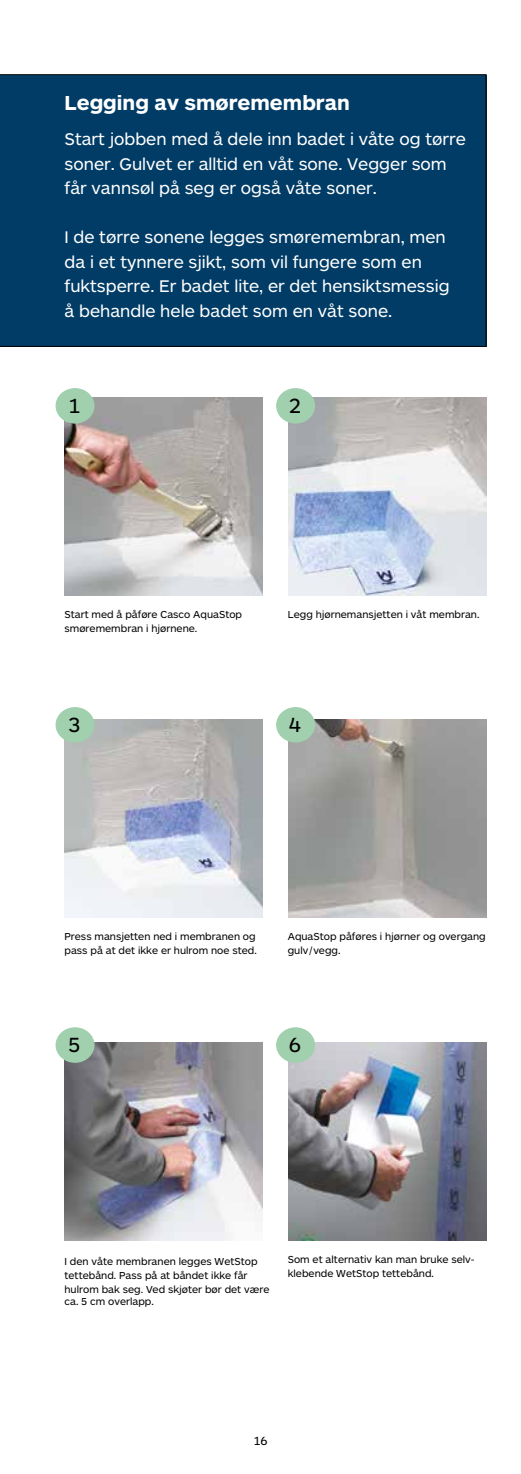
<style>
.page{position:relative;width:521px;height:1474px;background:#fff}
.page>*{position:absolute;margin:0;border:0;box-sizing:border-box;transform-origin:0 0}
.t1{font:21.35px "ARS Maquette";color:#000}
.t2{font:700 21px "ARS Maquette";color:#fff}
.t3{font:17.5px/24.5px "ARS Maquette";color:#fff}
.t4{font:12.25px "ARS Maquette";color:#000}
.t5{font:10.5px/14px "ARS Maquette";color:#000}
</style>
<div class="page">
<img style="left:65px;top:720px;width:198px;height:197px">
<img style="left:288px;top:720px;width:198px;height:197px">
<img style="left:65px;top:1042px;width:198px;height:198px">
<img style="left:288px;top:1042px;width:198px;height:198px">
<img style="left:65px;top:397px;width:198px;height:198px">
<img style="left:288px;top:397px;width:198px;height:198px">
<div style="left:0;top:74px;width:486px;height:272px;background:#003c66"></div>
<div style="left:276px;top:388px;width:39px;height:35px;background:#a0d0ad;border-radius:50%"></div>
<div style="left:276px;top:707px;width:39px;height:35px;background:#a0d0ad;border-radius:50%"></div>
<div style="left:276px;top:1027px;width:39px;height:35px;background:#a0d0ad;border-radius:50%"></div>
<div style="left:56px;top:388px;width:39px;height:35px;background:#a0d0ad;border-radius:50%"></div>
<div style="left:56px;top:707px;width:39px;height:35px;background:#a0d0ad;border-radius:50%"></div>
<div style="left:56px;top:1027px;width:39px;height:35px;background:#a0d0ad;border-radius:50%"></div>
<h2 class="t2" style="left:65px;top:92px;width:287px">Legging av smøremembran</h2>
<h3 class="t3" style="left:65px;top:127px;width:403px">Start jobben med å dele inn badet i våte og tørre soner. Gulvet er alltid en våt sone. Vegger som får vannsøl på seg er også våte soner.</h3>
<h3 class="t3" style="left:65px;top:225px;width:387px">I de tørre sonene legges smøremembran, men da i et tynnere sjikt, som vil fungere som en fuktsperre. Er badet lite, er det hensiktsmessig å behandle hele badet som en våt sone.</h3>
<h1 class="t1" style="left:68px;top:395px;width:14px">1</h1>
<h1 class="t1" style="left:289px;top:395px;width:14px">2</h1>
<p class="t5" style="left:64px;top:607px;width:179px">Start med å påføre Casco AquaStop smøremembran i hjørnene.</p>
<p class="t5" style="left:288px;top:607px;width:193px">Legg hjørnemansjetten i våt membran.</p>
<h1 class="t1" style="left:68px;top:713px;width:14px">3</h1>
<h1 class="t1" style="left:289px;top:713px;width:14px">4</h1>
<p class="t5" style="left:64px;top:929px;width:194px">Press mansjetten ned i membranen og pass på at det ikke er hulrom noe sted.</p>
<p class="t5" style="left:288px;top:929px;width:199px">AquaStop påføres i hjørner og overgang gulv / vegg.</p>
<h1 class="t1" style="left:68px;top:1033px;width:14px">5</h1>
<h1 class="t1" style="left:289px;top:1033px;width:14px">6</h1>
<p class="t5" style="left:64px;top:1253px;width:206px">I den våte membranen legges WetStop tettebånd. Pass på at båndet ikke får hulrom bak seg. Ved skjøter bør det være</p>
<p class="t5" style="left:64px;top:1294px;width:91px">ca. 5 cm overlapp.</p>
<p class="t5" style="left:288px;top:1252px;width:188px">Som et alternativ kan man bruke selv&shy;klebende WetStop tettebånd.</p>
<p class="t4" style="left:253px;top:1434px;width:16px">16</p>
</div>
